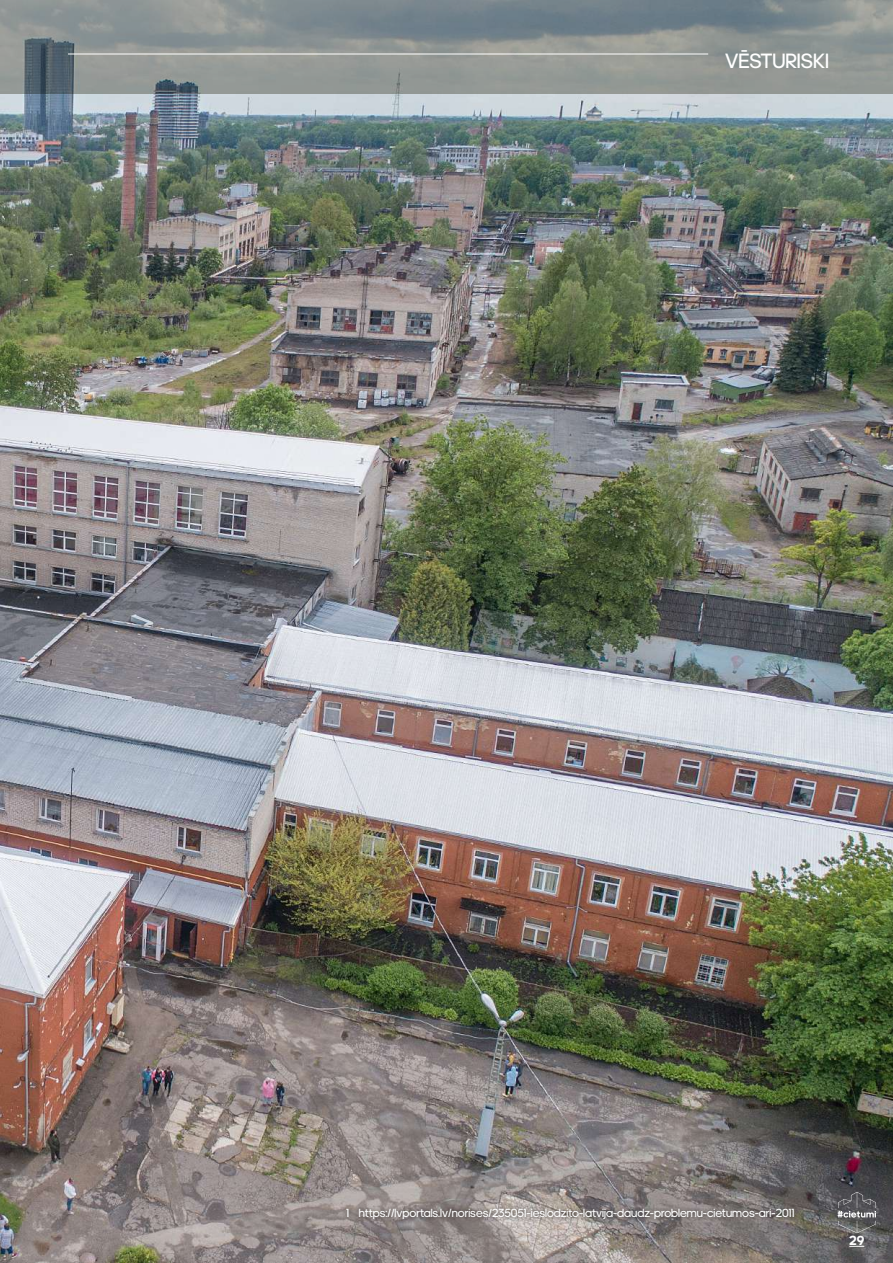
<style>
.page{position:relative;width:893px;height:1263px;background:#fff}
.page>*{position:absolute;margin:0;border:0;box-sizing:border-box;transform-origin:0 0}
.t1{font:21px "adineue PRO";color:#fff}
.t2{font:700 13.5px "adineue PRO";color:#fff}
.t3{font:12px "adineue PRO";color:#fff}
</style>
<div class="page">
<img style="left:0;top:94px;width:893px;height:1169px">
<svg style="left:0;top:0;width:893px;height:94px;background:#899091"></svg>
<div style="left:342px;top:1204px;width:457px;height:19px;background:#181716;opacity:.75"></div>
<svg style="left:838px;top:1192px;width:38px;height:41px;background:#69696b"></svg>
<svg style="left:849px;top:1246px;width:15px;height:1px"></svg>
<hr style="left:68px;top:54px;width:640px;height:1px;background:#fff">
<h1 class="t1" style="left:725px;top:49px;width:106px">VĒSTURISKI</h1>
<p class="t3" style="left:346px;top:1205px;width:450px">1 https://lvportals.lv/norises/235051-ieslodzito-latvija-daudz-problemu-cietumos-ari-2011</p>
<p class="t2" style="left:849px;top:1232px;width:17px">29</p>
</div>
